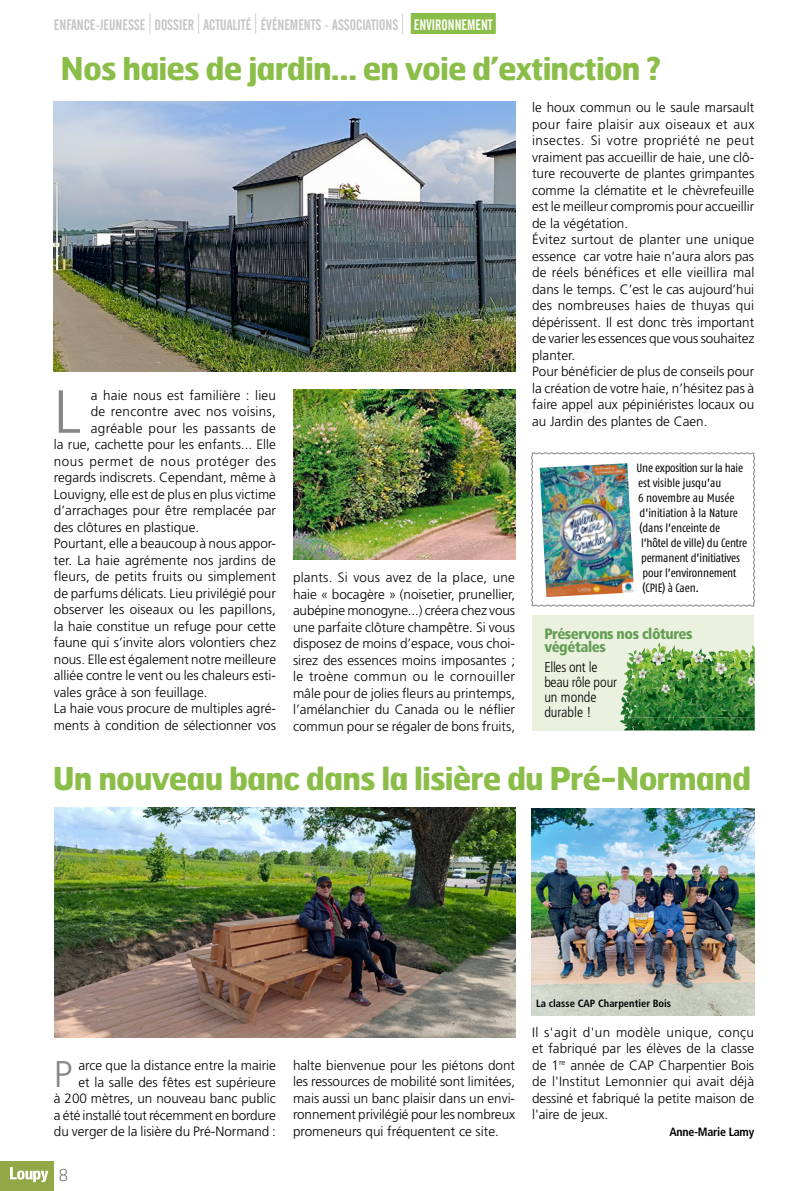
<style>
.page{position:relative;width:808px;height:1191px;background:#fff}
.page>*{position:absolute;margin:0;border:0;box-sizing:border-box;transform-origin:0 0}
.t1{font:300 60.75px "Frutiger LT Std";color:#868786}
.t2{font:300 37.2px "Frutiger LT Std";color:#868786}
.t3{font:700 31.5px "Hermes";letter-spacing:-.03em;color:#8bbd49}
.t4{font:100 16.5px "Hermes";color:#626261}
.t5{font:15px "Alternate Gothic No 2 BT";color:#c5c6c6}
.t6{font:900 condensed 15px "Frutiger LT Std";letter-spacing:-.03em;color:#629c52}
.t7{font:300 condensed 14.25px/15px "Frutiger LT Std";letter-spacing:-.02em;color:#000}
.t8{font:300 condensed 14.25px "Frutiger LT Std";color:#000}
.t9{font:300 13.5px/16.5px "Frutiger LT Std";color:#000;text-align:justify}
.t10{font:300 13.5px "Frutiger LT Std";letter-spacing:.04em;color:#000}
.t11{font:300 13.5px "Frutiger LT Std";letter-spacing:.02em;color:#000}
.t12{font:300 13.5px "Frutiger LT Std";letter-spacing:.03em;color:#000}
.t13{font:12px "Fago Co";letter-spacing:-.01em;color:#000}
.t14{font:700 condensed 12px "Frutiger LT Std";letter-spacing:-.02em;color:#000}
.t15{font:700 condensed 10.5px "Frutiger LT Std";color:#000}
.s1{font-family:"Hermes";font-weight:100;font-size:21px}
.s2{color:#fff}
</style>
<div class="page">
<div style="left:411px;top:13px;width:85px;height:21px;background:#8bbd49"></div>
<svg style="left:531px;top:452px;width:224px;height:155px"></svg>
<img style="left:540px;top:463px;width:94px;height:134px">
<div style="left:532px;top:615px;width:222px;height:115px;background:#eaf2df"></div>
<img style="left:624px;top:645px;width:131px;height:35px">
<img style="left:620px;top:680px;width:135px;height:50px">
<img style="left:627px;top:650px;width:100px;height:74px">
<img style="left:54px;top:102px;width:461px;height:269px">
<img style="left:293px;top:389px;width:222px;height:170px">
<img style="left:54px;top:807px;width:461px;height:230px">
<img style="left:531px;top:808px;width:223px;height:207px">
<div style="left:0;top:1161px;width:54px;height:30px;background:#92a847"></div>
<svg style="left:10px;top:1167px;width:39px;height:16px"></svg>
<p class="t5" style="left:54px;top:17px;width:440px">ENFANCE-JEUNESSE <span class="s1">|</span> DOSSIER <span class="s1">|</span> ACTUALITÉ <span class="s1">|</span> ÉVÉNEMENTS - ASSOCIATIONS <span class="s1">|</span> <span class="s2">ENVIRONNEMENT</span></p>
<p class="t3" style="left:61px;top:48px;width:602px">Nos haies de jardin… en voie d’extinction ?</p>
<p class="t1" style="left:54px;top:377px;width:28px">L</p>
<p class="t9" style="left:91px;top:387px;width:187px">a haie nous est familière : lieu</p>
<p class="t11" style="left:91px;top:404px;width:187px">de rencontre avec nos voisins,</p>
<p class="t12" style="left:91px;top:420px;width:187px">agréable pour les passants de</p>
<p class="t9" style="left:54px;top:436px;width:224px">la rue, cachette pour les enfants... Elle</p>
<p class="t10" style="left:54px;top:453px;width:224px">nous permet de nous protéger des</p>
<p class="t9" style="left:54px;top:469px;width:224px">regards indiscrets. Cependant, même à</p>
<p class="t9" style="left:54px;top:486px;width:224px">Louvigny, elle est de plus en plus victime</p>
<p class="t9" style="left:54px;top:502px;width:224px">d’arrachages pour être remplacée par</p>
<p class="t9" style="left:54px;top:519px;width:147px">des clôtures en plastique.</p>
<p class="t9" style="left:54px;top:535px;width:224px">Pourtant, elle a beaucoup à nous appor&shy;ter. La haie agrémente nos jardins de fleurs, de petits fruits ou simplement de parfums délicats. Lieu privilégié pour observer les oiseaux ou les papillons, la haie constitue un refuge pour cette faune qui s’invite alors volontiers chez nous. Elle est également notre meilleure alliée contre le vent ou les chaleurs esti&shy;vales grâce à son feuillage.</p>
<p class="t9" style="left:54px;top:700px;width:224px">La haie vous procure de multiples agré&shy;ments à condition de sélectionner vos</p>
<p class="t9" style="left:293px;top:569px;width:224px">plants. Si vous avez de la place, une haie « bocagère » (noisetier, prunellier, aubépine monogyne...) créera chez vous une parfaite clôture champêtre. Si vous disposez de moins d’espace, vous choi&shy;sirez des essences moins imposantes ; le troène commun ou le cornouiller mâle pour de jolies fleurs au printemps, l’amélanchier du Canada ou le néflier commun pour se régaler de bons fruits,</p>
<p class="t9" style="left:532px;top:99px;width:224px">le houx commun ou le saule marsault pour faire plaisir aux oiseaux et aux insectes. Si votre propriété ne peut vraiment pas accueillir de haie, une clô&shy;ture recouverte de plantes grimpantes comme la clématite et le chèvrefeuille est le meilleur compromis pour accueillir de la végétation.</p>
<p class="t9" style="left:532px;top:231px;width:224px">Évitez surtout de planter une unique essence car votre haie n’aura alors pas de réels bénéfices et elle vieillira mal dans le temps. C’est le cas aujourd’hui des nombreuses haies de thuyas qui dépérissent. Il est donc très important de varier les essences que vous souhaitez planter.</p>
<p class="t9" style="left:532px;top:363px;width:224px">Pour bénéficier de plus de conseils pour la création de votre haie, n’hésitez pas à faire appel aux pépiniéristes locaux ou au Jardin des plantes de Caen.</p>
<p class="t13" style="left:636px;top:461px;width:108px">Une exposition sur la haie</p>
<p class="t13" style="left:638px;top:476px;width:85px">est visible jusqu’au</p>
<p class="t13" style="left:638px;top:491px;width:98px">6 novembre au Musée</p>
<p class="t13" style="left:639px;top:506px;width:100px">d'initiation à la Nature</p>
<p class="t13" style="left:639px;top:521px;width:82px">(dans l’enceinte de</p>
<p class="t13" style="left:641px;top:536px;width:108px">l’hôtel de ville) du Centre</p>
<p class="t13" style="left:641px;top:551px;width:100px">permanent d’initiatives</p>
<p class="t13" style="left:642px;top:566px;width:95px">pour l’environnement</p>
<p class="t13" style="left:642px;top:581px;width:58px">(CPIE) à Caen.</p>
<p class="t6" style="left:544px;top:624px;width:150px">Préservons nos clôtures</p>
<p class="t6" style="left:544px;top:638px;width:63px">végétales</p>
<p class="t7" style="left:544px;top:659px;width:74px">Elles ont le beau rôle pour un monde</p>
<p class="t8" style="left:544px;top:703px;width:49px">durable !</p>
<p class="t3" style="left:53px;top:758px;width:700px">Un nouveau banc dans la lisière du Pré-Normand</p>
<p class="t9" style="left:54px;top:1057px;width:224px;text-align:right">arce que la distance entre la mairie<br>et la salle des fêtes est supérieure<br>à 200 mètres, un nouveau banc public a été installé tout récemment en bordure du verger de la lisière du Pré-Normand :</p>
<p class="t9" style="left:293px;top:1057px;width:224px">halte bienvenue pour les piétons dont les ressources de mobilité sont limitées, mais aussi un banc plaisir dans un envi&shy;ronnement privilégié pour les nombreux promeneurs qui fréquentent ce site.</p>
<p class="t2" style="left:54px;top:1052px;width:20px">P</p>
<p class="t4" style="left:58px;top:1164px;width:11px">8</p>
<p class="t15" style="left:536px;top:997px;width:137px">La classe CAP Charpentier Bois</p>
<p class="t9" style="left:532px;top:1024px;width:224px">Il s'agit d'un modèle unique, conçu et fabriqué par les élèves de la classe de 1<sup>re</sup> année de CAP Charpentier Bois de l'Institut Lemonnier qui avait déjà dessiné et fabriqué la petite maison de l'aire de jeux.</p>
<p class="t14" style="left:669px;top:1124px;width:86px">Anne-Marie Lamy</p>
</div>
